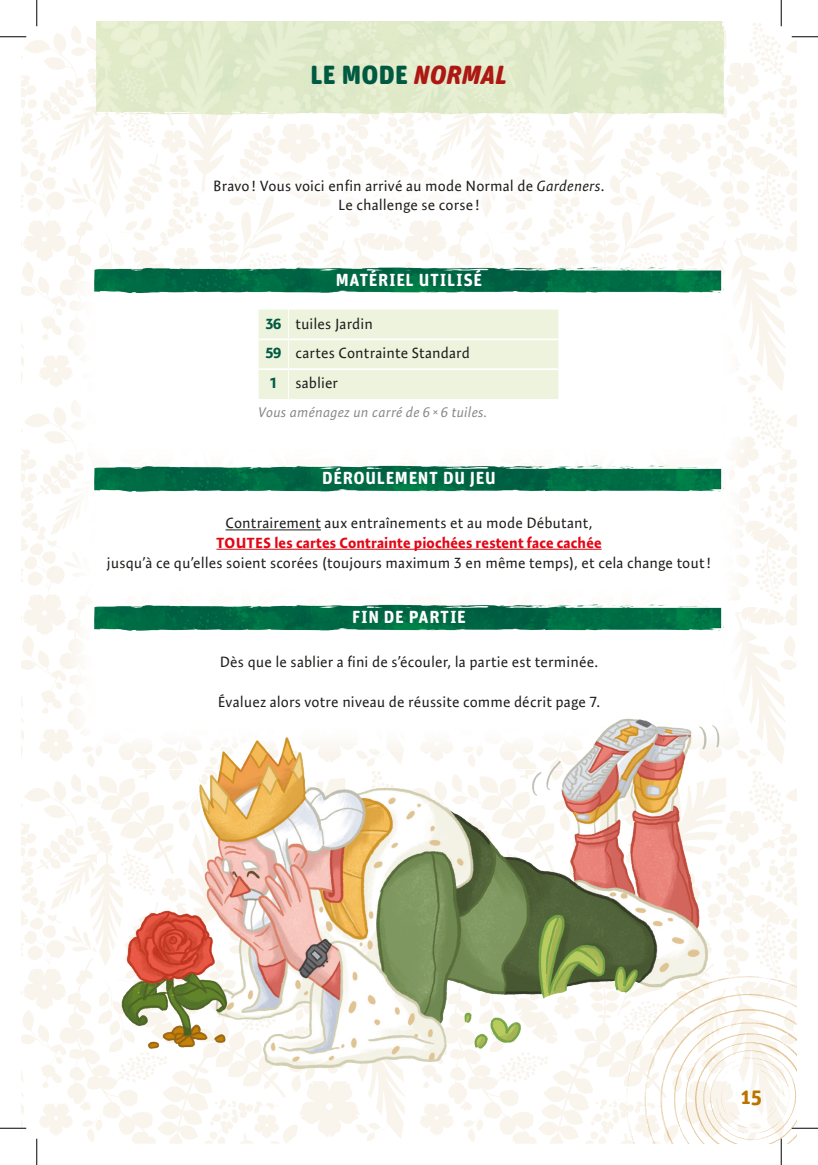
<style>
.page{position:relative;width:818px;height:1165px;background:#fff}
.page>*{position:absolute;margin:0;border:0;box-sizing:border-box;transform-origin:0 0}
.t1{font:900 26.25px "Unit Rounded Pro";letter-spacing:.01em;color:#005941}
.t2{font:700 21px "Unit Rounded Pro";color:#bb7300}
.t3{font:700 17.5px "Unit Rounded Pro";letter-spacing:.035em;color:#fff}
.t4{font:14.88px/29.8px "Expo Sans Pro";letter-spacing:.005em;color:#1d1d1b}
.t5{font:700 14.88px "Expo Sans Pro";letter-spacing:.01em;color:#e30614}
.t6{font:italic 14px "Expo Sans Pro";letter-spacing:.005em;color:#878787}
.s1{font-style:italic;color:#ad1714}
.s2{font-style:italic}
.s3{font-weight:700;color:#005941}
</style>
<div class="page">
<img style="left:771px;top:977px;width:25px;height:166px">
<svg style="left:59px;top:253px;width:699px;height:198px"></svg>
<div style="left:96px;top:290px;width:625px;height:158px;background:#fff"></div>
<svg style="left:59px;top:451px;width:699px;height:136px"></svg>
<div style="left:96px;top:488px;width:625px;height:99px;background:#fff"></div>
<div style="left:59px;top:590px;width:699px;height:173px;background:linear-gradient(to bottom,#fdfcfa,#fdfbf8)"></div>
<div style="left:96px;top:627px;width:625px;height:99px;background:#fff"></div>
<img style="left:76px;top:250px;width:665px;height:60px">
<img style="left:76px;top:448px;width:665px;height:60px">
<img style="left:76px;top:587px;width:665px;height:60px">
<img style="left:76px;top:22px;width:665px;height:109px">
<img style="left:76px;top:716px;width:695px;height:427px">
<hr style="left:225px;top:529px;width:96px;height:1px;background:#1d1d1b">
<hr style="left:216px;top:549px;width:385px;height:1px;background:#e30614">
<div style="left:259px;top:310px;width:300px;height:89px;background:#edf3dd"></div>
<hr style="left:558px;top:369px;width:1px;height:30px;background:#fff">
<hr style="left:259px;top:368px;width:29px;height:2px;background:#fff">
<hr style="left:288px;top:368px;width:270px;height:2px;background:#fff">
<hr style="left:259px;top:338px;width:29px;height:2px;background:#fff">
<hr style="left:288px;top:338px;width:270px;height:2px;background:#fff">
<hr style="left:791px;top:1127px;width:27px;height:2px;background:#fff">
<hr style="left:780px;top:1139px;width:2px;height:26px;background:#fff">
<svg style="left:0;top:36px;width:26px;height:1px"></svg>
<svg style="left:791px;top:36px;width:27px;height:1px"></svg>
<svg style="left:0;top:1128px;width:26px;height:1px"></svg>
<svg style="left:791px;top:1128px;width:27px;height:1px"></svg>
<svg style="left:36px;top:0;width:1px;height:26px"></svg>
<svg style="left:36px;top:1139px;width:1px;height:26px"></svg>
<svg style="left:781px;top:0;width:1px;height:26px"></svg>
<svg style="left:781px;top:1139px;width:1px;height:26px"></svg>
<h1 class="t1" style="left:310px;top:56px;width:199px">LE MODE <span class="s1">NORMAL</span></h1>
<p class="t4" style="left:213px;top:175px;width:393px;line-height:19.8px;text-align:center">Bravo! Vous voici enfin arrivé au mode Normal de <span class="s2">Gardeners</span>.<br>Le challenge se corse!</p>
<p class="t3" style="left:336px;top:267px;width:148px">MATÉRIEL UTILISÉ</p>
<p class="t4" style="left:266px;top:308px;width:206px"><span class="s3">36</span> tuiles Jardin<br><span class="s3">59</span> cartes Contrainte Standard<br><span class="s3">1</span> sablier</p>
<p class="t6" style="left:259px;top:404px;width:230px">Vous aménagez un carré de 6×6 tuiles.</p>
<p class="t3" style="left:322px;top:465px;width:175px">DÉROULEMENT DU JEU</p>
<p class="t4" style="left:225px;top:508px;width:368px">Contrairement aux entraînements et au mode Débutant,</p>
<p class="t5" style="left:216px;top:533px;width:386px">TOUTES les cartes Contrainte piochées restent face cachée</p>
<p class="t4" style="left:107px;top:547px;width:605px">jusqu’à ce qu’elles soient scorées (toujours maximum 3 en même temps), et cela change tout!</p>
<p class="t3" style="left:352px;top:604px;width:115px">FIN DE PARTIE</p>
<p class="t4" style="left:220px;top:647px;width:380px">Dès que le sablier a fini de s’écouler, la partie est terminée.</p>
<p class="t4" style="left:218px;top:686px;width:384px">Évaluez alors votre niveau de réussite comme décrit page 7.</p>
<h2 class="t2" style="left:740px;top:1082px;width:23px">15</h2>
</div>
